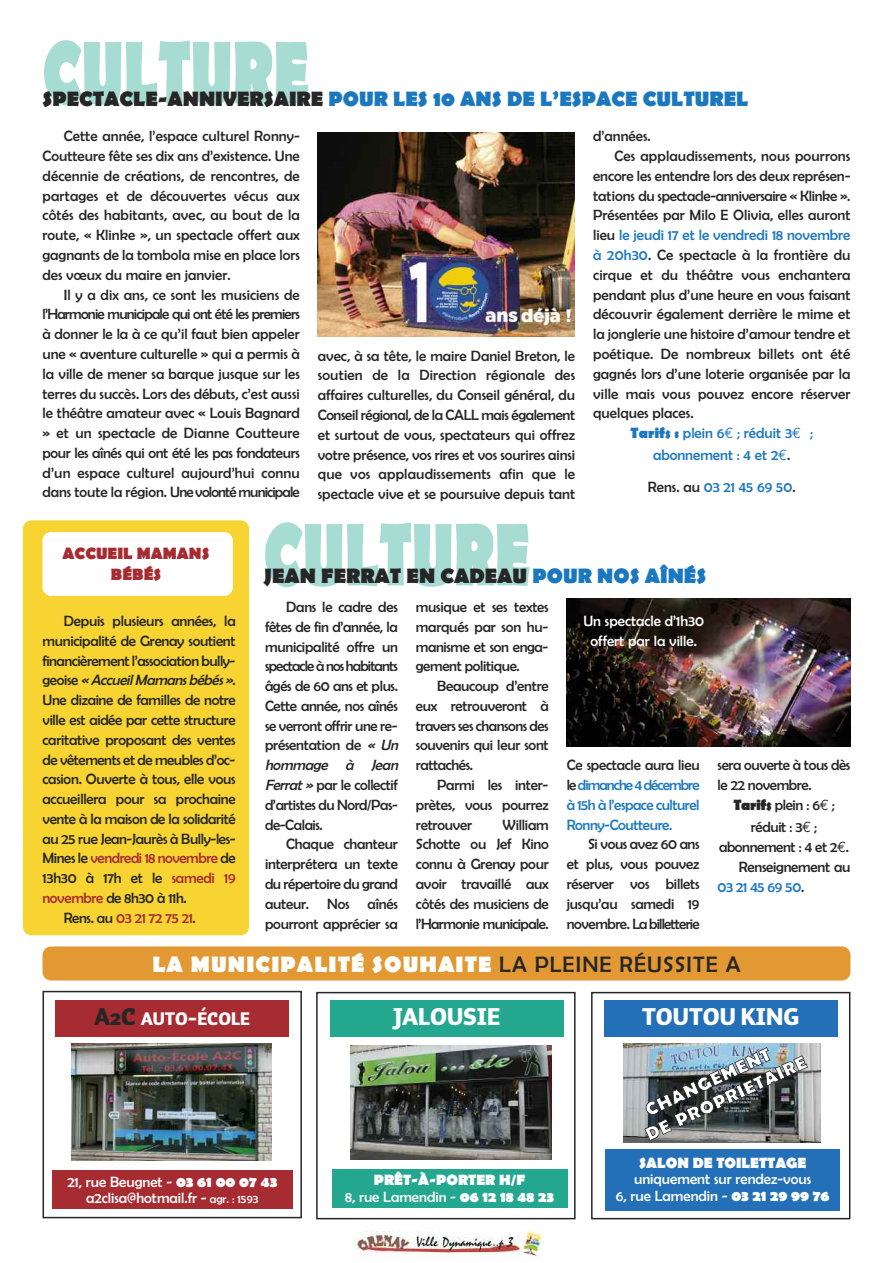
<style>
.page{position:relative;width:893px;height:1263px;background:#fff}
.page>*{position:absolute;margin:0;border:0;box-sizing:border-box;transform-origin:0 0}
.t1{font:900 24px "Auto 1";color:#fff}
.t2{font:700 22.5px "Berlin Sans FB";letter-spacing:.05em;color:#fff}
.t3{font:700 21px "Berlin Sans FB";color:#1c78be}
.t4{font:700 21px "Berlin Sans FB";color:#272627}
.t5{font:900 18px "Auto 1";color:#fff}
.t6{font:700 16.5px/21px "Berlin Sans FB";color:#a62c32;text-align:center}
.t7{font:15px/19.8px "Berlin Sans FB";letter-spacing:-.015em;color:#272627;text-align:justify}
.t8{font:15px/19.8px "Berlin Sans FB";color:#1c78be;text-align:center}
.t9{font:15px "Berlin Sans FB";letter-spacing:.01em;color:#272627}
.t10{font:15px/16.5px "Berlin Sans FB";color:#fff;text-align:center}
.t11{font:700 15px/16.5px "Berlin Sans FB";color:#fff;text-align:center}
.t12{font:15px "Berlin Sans FB";letter-spacing:-.03em;color:#a62c32}
.t13{font:15px "Berlin Sans FB";letter-spacing:.005em;color:#272627}
.t14{font:italic 15px "Berlin Sans FB";color:#272627}
.s1{color:#272627}
.s2{color:#1c78be}
.s3{font-weight:700}
.s4{font-family:"Euro Mono"}
.s5{font-style:normal}
.s6{color:#a62c32}
.s7{font-style:italic}
.s8{font-weight:400;color:#272627}
.s9{font-size:24px;color:#272627}
.s10{font-size:24px}
.s11{font-size:12px}
.s12{font-weight:400}
</style>
<div class="page">
<img style="left:354px;top:1230px;width:190px;height:28px">
<img style="left:317px;top:132px;width:257px;height:205px">
<svg style="left:44px;top:40px;width:229px;height:65px"></svg>
<div style="left:591px;top:992px;width:259px;height:227px;border:2px solid #272627"></div>
<div style="left:316px;top:992px;width:260px;height:227px;border:2px solid #272627"></div>
<div style="left:330px;top:1001px;width:233px;height:36px;background:#23a78f"></div>
<div style="left:604px;top:1000px;width:234px;height:36px;background:#2370b8"></div>
<img style="left:350px;top:1046px;width:202px;height:113px">
<img style="left:624px;top:1043px;width:197px;height:100px">
<div style="left:43px;top:991px;width:259px;height:227px;border:2px solid #272627"></div>
<div style="left:55px;top:1000px;width:234px;height:36px;background:#a62c32"></div>
<div style="left:52px;top:1170px;width:240px;height:39px;background:#a62c32"></div>
<div style="left:332px;top:1170px;width:235px;height:38px;background:#23a78f"></div>
<div style="left:606px;top:1149px;width:234px;height:62px;background:#2370b8"></div>
<img style="left:72px;top:1044px;width:200px;height:116px">
<div style="left:43px;top:946px;width:807px;height:34px;background:#e29833;border-radius:9px"></div>
<img style="left:645px;top:1047px;width:162px;height:93px">
<svg style="left:265px;top:522px;width:229px;height:65px"></svg>
<div style="left:23px;top:520px;width:226px;height:415px;background:#f7d432;border-radius:9px"></div>
<div style="left:43px;top:532px;width:190px;height:64px;background:#fff;border-radius:9px"></div>
<img style="left:567px;top:599px;width:283px;height:147px">
<h3 class="t3" style="left:43px;top:86px;width:707px"><span class="s1">SPECTACLE-ANNIVERSAIRE</span> POUR LES 10 ANS DE L’ESPACE CULTUREL</h3>
<p class="t7" style="left:43px;top:126px;width:259px;text-indent:21px">Cette année, l’espace culturel Ronny-Coutteure fête ses dix ans d’existence. Une décennie de créations, de rencontres, de partages et de découvertes vécus aux côtés des habitants, avec, au bout de la route, « Klinke », un spectacle offert aux gagnants de la tombola mise en place lors des vœux du maire en janvier.</p>
<p class="t7" style="left:43px;top:284px;width:259px;text-indent:21px">Il y a dix ans, ce sont les musiciens de l’Harmonie municipale qui ont été les premiers à donner le la à ce qu’il faut bien appeler une « aventure culturelle » qui a permis à la ville de mener sa barque jusque sur les terres du succès. Lors des débuts, c’est aussi le théâtre amateur avec « Louis Bagnard » et un spectacle de Dianne Coutteure pour les aînés qui ont été les pas fondateurs d’un espace culturel aujourd’hui connu dans toute la région. Unevolontémunicipale</p>
<p class="t7" style="left:318px;top:346px;width:259px">avec, à sa tête, le maire Daniel Breton, le soutien de la Direction régionale des affaires culturelles, du Conseil général, du Conseil régional, de la CALL mais également et surtout de vous, spectateurs qui offrez votre présence, vos rires et vos sourires ainsi que vos applaudissements afin que le spectacle vive et se poursuive depuis tant</p>
<p class="t7" style="left:593px;top:126px;width:59px">d’années.</p>
<p class="t9" style="left:614px;top:147px;width:238px">Ces applaudissements, nous pourrons</p>
<p class="t7" style="left:593px;top:166px;width:259px">encore les entendre lors des deux représen-</p>
<p class="t7" style="left:593px;top:186px;width:259px">tations du spectacle-anniversaire « Klinke ».</p>
<p class="t7" style="left:593px;top:205px;width:259px">Présentées par Milo E Olivia, elles auront</p>
<p class="t8" style="left:593px;top:225px;width:259px"><span class="s1">lieu</span> le jeudi 17 et le vendredi 18 novembre</p>
<p class="t9" style="left:593px;top:246px;width:259px"><span class="s2">à 20h30</span>. Ce spectacle à la frontière du</p>
<p class="t9" style="left:593px;top:266px;width:259px">cirque et du théâtre vous enchantera</p>
<p class="t7" style="left:593px;top:284px;width:259px">pendant plus d’une heure en vous faisant</p>
<p class="t13" style="left:593px;top:305px;width:259px">découvrir également derrière le mime et</p>
<p class="t7" style="left:593px;top:324px;width:259px">la jonglerie une histoire d’amour tendre et</p>
<p class="t9" style="left:593px;top:345px;width:259px">poétique. De nombreux billets ont été</p>
<p class="t7" style="left:593px;top:364px;width:259px">gagnés lors d’une loterie organisée par la</p>
<p class="t9" style="left:593px;top:385px;width:259px">ville mais vous pouvez encore réserver</p>
<p class="t7" style="left:593px;top:403px;width:102px">quelques places.</p>
<p class="t8" style="left:630px;top:423px;width:184px"><span class="s3">Tarifs :</span> plein 6<span class="s4">€</span> ; réduit 3<span class="s4">€</span> ;</p>
<p class="t8" style="left:648px;top:439px;width:149px;line-height:31.7px">abonnement : 4 et 2<span class="s4">€</span><span class="s1">.<br>Rens. au</span> 03 21 45 69 50<span class="s1">.</span></p>
<p class="t6" style="left:63px;top:543px;width:148px">ACCUEIL MAMANS<br>BÉBÉS</p>
<p class="t7" style="left:64px;top:611px;width:173px">Depuis plusieurs années, la</p>
<p class="t7" style="left:43px;top:631px;width:195px">municipalité de Grenay soutient</p>
<p class="t7" style="left:43px;top:650px;width:194px">financièrement l’association bully-</p>
<p class="t14" style="left:43px;top:671px;width:195px"><span class="s5">g e o i s e</span> « Accueil Mamans bébés »<span class="s5">.</span></p>
<p class="t7" style="left:43px;top:690px;width:195px">Une dizaine de familles de notre</p>
<p class="t7" style="left:43px;top:710px;width:195px">ville est aidée par cette structure</p>
<p class="t7" style="left:43px;top:730px;width:195px">caritative proposant des ventes</p>
<p class="t7" style="left:43px;top:749px;width:194px">de vêtements et de meubles d’oc-</p>
<p class="t7" style="left:43px;top:769px;width:195px">casion. Ouverte à tous, elle vous</p>
<p class="t7" style="left:43px;top:789px;width:195px">accueillera pour sa prochaine</p>
<p class="t7" style="left:43px;top:809px;width:195px">vente à la maison de la solidarité</p>
<p class="t7" style="left:43px;top:828px;width:195px">au 25 rue Jean-Jaurès à Bully-les-</p>
<p class="t12" style="left:43px;top:849px;width:195px"><span class="s1">Mines le</span> vendredi 18 novembre <span class="s1">de</span></p>
<p class="t7" style="left:43px;top:868px;width:195px">13h30 à 17h et le <span class="s6">samedi 19</span></p>
<p class="t7" style="left:43px;top:888px;width:146px"><span class="s6">novembre</span> de 8h30 à 11h.</p>
<p class="t12" style="left:64px;top:909px;width:133px"><span class="s1">Rens. au</span> 03 21 72 75 21<span class="s1">.</span></p>
<h3 class="t4" style="left:264px;top:563px;width:444px">JEAN FERRAT EN CADEAU <span class="s2">POUR NOS AÎNÉS</span></h3>
<p class="t7" style="left:265px;top:597px;width:138px;text-align:left;text-indent:21px">Dans le cadre des fêtes de fin d’année, la municipalité offre un spectacle à nos habitants âgés de 60 ans et plus.<br>Cette année, nos aînés se verront offrir une re&shy;présentation de <span class="s7">« Un hommage à Jean<br>Ferrat»</span>par le collectif d’artistes du Nord/Pas&shy;de-Calais.</p>
<p class="t7" style="left:265px;top:834px;width:134px;text-indent:21px">Chaque chanteur interprétera un texte du répertoire du grand auteur. Nos aînés pourront apprécier sa</p>
<p class="t7" style="left:416px;top:597px;width:134px">musique et ses textes marqués par son hu&shy;manisme et son enga&shy;gement politique.</p>
<p class="t7" style="left:416px;top:676px;width:134px;text-indent:21px">Beaucoup d’entre eux retrouveront à travers ses chansons des souvenirs qui leur sont rattachés.</p>
<p class="t7" style="left:416px;top:775px;width:134px;text-indent:21px">Parmi les inter&shy;prètes, vous pourrez retrouver</p>
<p class="t10" style="left:583px;top:611px;width:122px;line-height:19.8px">Un spectacle d’1h30 offert par la ville.</p>
<p class="t8" style="left:567px;top:755px;width:134px;text-align:justify"><span class="s1">Ce spectacle aura lieu le</span> dimanche 4 décembre à 15h à l’espace culturel Ronny-Coutteure.</p>
<p class="t7" style="left:567px;top:834px;width:134px;text-indent:21px">Si vous avez 60 ans et plus, vous pouvez réserver vos billets jusqu’au samedi 19 novembre. La billetterie</p>
<p class="t7" style="left:416px;top:814px;width:134px;text-indent:87px">William Schotte ou Jef Kino connu à Grenay pour avoir travaillé aux côtés des musiciens de l’Harmonie municipale.</p>
<p class="t7" style="left:718px;top:755px;width:134px">sera ouverte à tous dès le 22 novembre.</p>
<p class="t7" style="left:733px;top:794px;width:103px;line-height:22px;text-align:center"><span class="s3">Tarifs</span> plein : 6<span class="s4">€</span> ; réduit : 3<span class="s4">€</span> ;</p>
<p class="t7" style="left:719px;top:837px;width:131px">abonnement : 4 et 2<span class="s4">€</span>.</p>
<p class="t7" style="left:739px;top:857px;width:113px">Renseignement au</p>
<p class="t8" style="left:718px;top:876px;width:88px">03 21 45 69 50<span class="s1">.</span></p>
<h2 class="t2" style="left:152px;top:951px;width:589px">LA MUNICIPALITÉ SOUHAITE <span class="s8">LA PLEINE RÉUSSITE A</span></h2>
<p class="t5" style="left:94px;top:1008px;width:157px"><span class="s9">A2C</span> AUTO<span class="s10">-</span>ÉCOLE</p>
<h1 class="t1" style="left:393px;top:1003px;width:109px">JALOUSIE</h1>
<h1 class="t1" style="left:642px;top:1002px;width:159px">TOUTOU KING</h1>
<p class="t10" style="left:67px;top:1173px;width:211px">21, rue Beugnet - <span class="s3">03 61 00 07 43 </span>a2clisa@hotmail.fr - <span class="s11">agr. : 1593</span></p>
<p class="t11" style="left:345px;top:1171px;width:210px">PRÊT-À-PORTER H/F<br><span class="s12">8, rue Lamendin -</span> 06 12 18 48 23</p>
<p class="t11" style="left:639px;top:1154px;width:169px">SALON DE TOILETTAGE</p>
<p class="t10" style="left:616px;top:1171px;width:215px">uniquement sur rendez-vous<br>6, rue Lamendin - <span class="s3">03 21 29 99 76</span></p>
</div>
